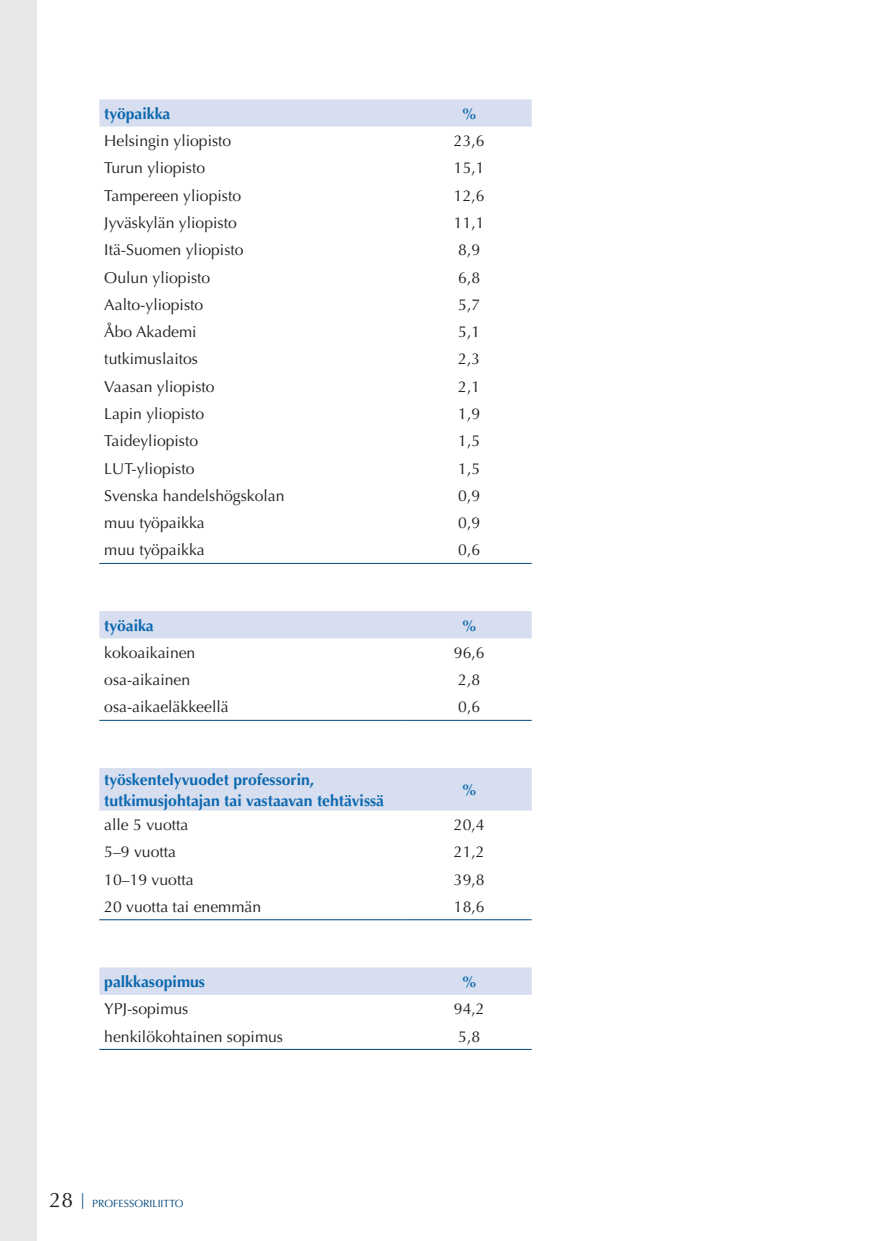
<style>
.page{position:relative;width:874px;height:1241px;background:#fff}
.page>*{position:absolute;margin:0;border:0;box-sizing:border-box;transform-origin:0 0}
.t1{font:15.75px "Optima LT Std";color:#231f20}
.t2{font:700 15.75px/21px "Optima LT Std";color:#0c68af}
.t3{font:10.5px "Optima LT Std";color:#01487e}
.s1{font-size:21px;color:#231f20}
</style>
<div class="page">
<div style="left:0;top:0;width:37px;height:1240px;background:#e6e7e9"></div>
<svg style="left:99px;top:99px;width:432px;height:28px;background:#d7deef"></svg>
<hr style="left:99px;top:563px;width:307px;height:1px;background:#01487e">
<hr style="left:406px;top:563px;width:125px;height:1px;background:#01487e">
<div style="left:99px;top:611px;width:432px;height:27px;background:#d6deef"></div>
<hr style="left:99px;top:719px;width:307px;height:1px;background:#01487e">
<hr style="left:406px;top:719px;width:125px;height:1px;background:#01487e">
<div style="left:99px;top:768px;width:432px;height:42px;background:#d6deef"></div>
<hr style="left:99px;top:919px;width:307px;height:1px;background:#01487e">
<hr style="left:406px;top:919px;width:125px;height:1px;background:#01487e">
<div style="left:99px;top:967px;width:432px;height:27px;background:#d6deef"></div>
<hr style="left:99px;top:1048px;width:307px;height:1px;background:#01487e">
<hr style="left:406px;top:1048px;width:125px;height:1px;background:#01487e">
<p class="t2" style="left:104px;top:103px;width:68px">työpaikka</p>
<p class="t2" style="left:461px;top:103px;width:17px">%</p>
<p class="t1" style="left:104px;top:131px;width:128px">Helsingin yliopisto</p>
<p class="t1" style="left:453px;top:131px;width:32px">23,6</p>
<p class="t1" style="left:104px;top:159px;width:102px">Turun yliopisto</p>
<p class="t1" style="left:453px;top:159px;width:32px">15,1</p>
<p class="t1" style="left:104px;top:186px;width:138px">Tampereen yliopisto</p>
<p class="t1" style="left:453px;top:186px;width:32px">12,6</p>
<p class="t1" style="left:104px;top:213px;width:134px">Jyväskylän yliopisto</p>
<p class="t1" style="left:453px;top:213px;width:32px">11,1</p>
<p class="t1" style="left:104px;top:241px;width:141px">Itä-Suomen yliopisto</p>
<p class="t1" style="left:458px;top:241px;width:23px">8,9</p>
<p class="t1" style="left:104px;top:268px;width:107px">Oulun yliopisto</p>
<p class="t1" style="left:458px;top:268px;width:23px">6,8</p>
<p class="t1" style="left:104px;top:295px;width:100px">Aalto-yliopisto</p>
<p class="t1" style="left:458px;top:295px;width:23px">5,7</p>
<p class="t1" style="left:104px;top:322px;width:94px">Åbo Akademi</p>
<p class="t1" style="left:458px;top:322px;width:23px">5,1</p>
<p class="t1" style="left:104px;top:350px;width:95px">tutkimuslaitos</p>
<p class="t1" style="left:458px;top:350px;width:23px">2,3</p>
<p class="t1" style="left:104px;top:377px;width:112px">Vaasan yliopisto</p>
<p class="t1" style="left:458px;top:377px;width:23px">2,1</p>
<p class="t1" style="left:104px;top:404px;width:101px">Lapin yliopisto</p>
<p class="t1" style="left:458px;top:404px;width:23px">1,9</p>
<p class="t1" style="left:104px;top:432px;width:95px">Taideyliopisto</p>
<p class="t1" style="left:458px;top:432px;width:23px">1,5</p>
<p class="t1" style="left:104px;top:459px;width:92px">LUT-yliopisto</p>
<p class="t1" style="left:458px;top:459px;width:23px">1,5</p>
<p class="t1" style="left:104px;top:486px;width:182px">Svenska handelshögskolan</p>
<p class="t1" style="left:458px;top:486px;width:23px">0,9</p>
<p class="t1" style="left:104px;top:513px;width:102px">muu työpaikka</p>
<p class="t1" style="left:458px;top:513px;width:23px">0,9</p>
<p class="t1" style="left:104px;top:541px;width:102px">muu työpaikka</p>
<p class="t1" style="left:458px;top:541px;width:23px">0,6</p>
<p class="t2" style="left:104px;top:615px;width:51px">työaika</p>
<p class="t2" style="left:461px;top:615px;width:17px">%</p>
<p class="t1" style="left:104px;top:643px;width:93px">kokoaikainen</p>
<p class="t1" style="left:453px;top:643px;width:32px">96,6</p>
<p class="t1" style="left:104px;top:670px;width:87px">osa-aikainen</p>
<p class="t1" style="left:458px;top:670px;width:23px">2,8</p>
<p class="t1" style="left:104px;top:698px;width:126px">osa-aikaeläkkeellä</p>
<p class="t1" style="left:458px;top:698px;width:23px">0,6</p>
<p class="t2" style="left:104px;top:768px;width:281px">työskentelyvuodet professorin, tutkimusjohtajan tai vastaavan tehtävissä</p>
<p class="t2" style="left:461px;top:779px;width:17px">%</p>
<p class="t1" style="left:104px;top:815px;width:86px">alle 5 vuotta</p>
<p class="t1" style="left:453px;top:815px;width:32px">20,4</p>
<p class="t1" style="left:104px;top:842px;width:73px">5–9 vuotta</p>
<p class="t1" style="left:453px;top:842px;width:32px">21,2</p>
<p class="t1" style="left:104px;top:870px;width:91px">10–19 vuotta</p>
<p class="t1" style="left:453px;top:870px;width:32px">39,8</p>
<p class="t1" style="left:104px;top:897px;width:158px">20 vuotta tai enemmän</p>
<p class="t1" style="left:453px;top:897px;width:32px">18,6</p>
<p class="t2" style="left:104px;top:971px;width:102px">palkkasopimus</p>
<p class="t2" style="left:461px;top:971px;width:17px">%</p>
<p class="t1" style="left:104px;top:999px;width:86px">YPJ-sopimus</p>
<p class="t1" style="left:453px;top:999px;width:32px">94,2</p>
<p class="t1" style="left:104px;top:1026px;width:180px">henkilökohtainen sopimus</p>
<p class="t1" style="left:458px;top:1026px;width:23px">5,8</p>
<p class="t3" style="left:50px;top:1197px;width:135px"><span class="s1">28</span> <sup>|</sup> PROFESSORILIITTO</p>
</div>
